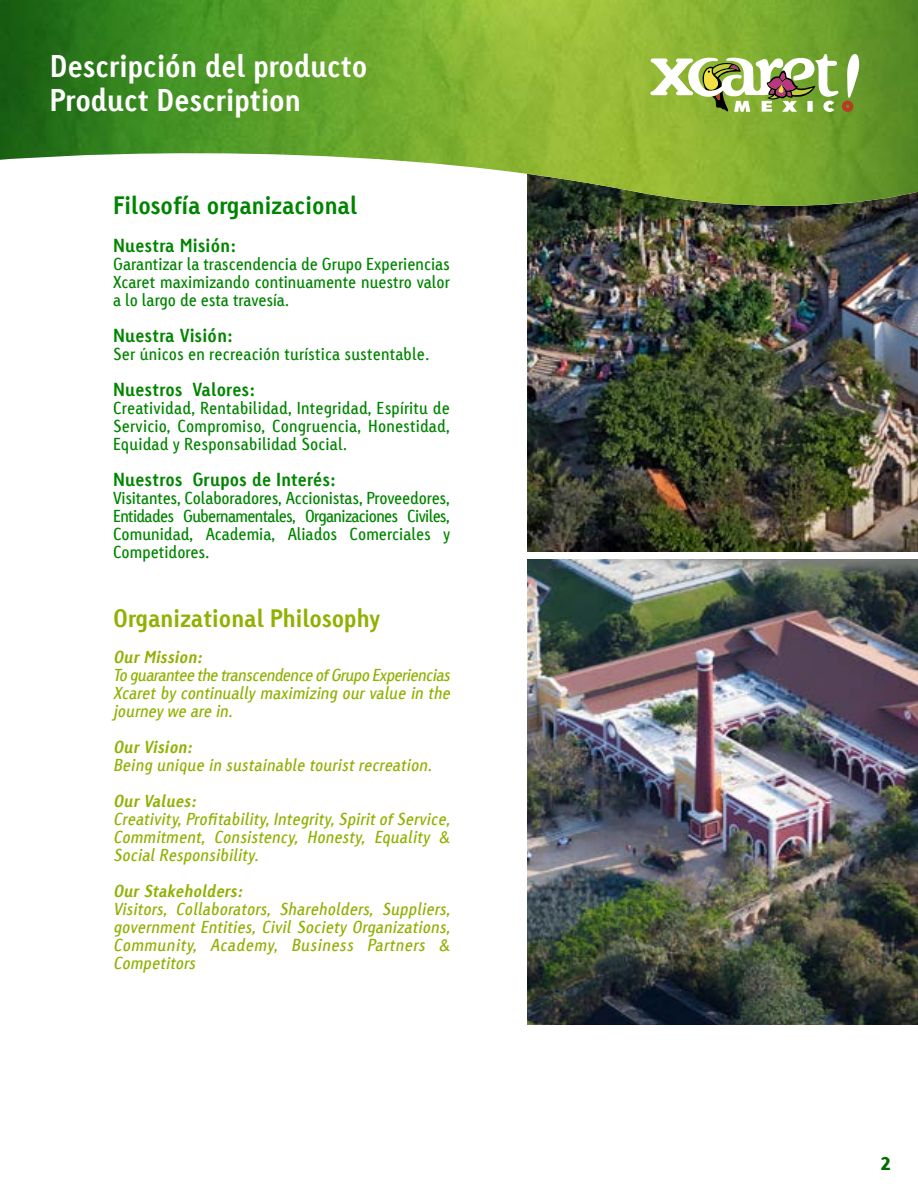
<style>
.page{position:relative;width:918px;height:1188px;background:#fff}
.page>*{position:absolute;margin:0;border:0;box-sizing:border-box;transform-origin:0 0}
.t1{font:30px/33.9px "Linotype Tetria Bold 2";color:#fff}
.t2{font:24px "Linotype Tetria Bold 2";color:#90b100}
.t3{font:24px "Linotype Tetria Bold 2";color:#008500}
.t4{font:700 24px "Linotype Tetria";color:#006d00}
.t5{font:18px "Linotype Tetria Bold 2";letter-spacing:.01em;color:#008500}
.t6{font:16.5px/18px "Linotype Tetria";color:#008500;text-align:justify}
.t7{font:italic 16.5px/18px "Linotype Tetria";color:#90b100;text-align:justify}
.t8{font:italic 16.5px "Linotype Tetria Regular 2";color:#90b100}
.t9{font:italic 16.5px "Linotype Tetria Bold 2";color:#90b100}
</style>
<div class="page">
<img style="left:527px;top:224px;width:391px;height:327px">
<img style="left:527px;top:559px;width:391px;height:466px">
<img style="left:527px;top:208px;width:391px;height:16px">
<img style="left:0;top:0;width:918px;height:208px">
<svg style="left:650px;top:54px;width:209px;height:58px"></svg>
<h1 class="t1" style="left:50px;top:49px;width:319px">Descripción del producto<br>Product Description</h1>
<h2 class="t3" style="left:113px;top:191px;width:246px">Filosofía organizacional</h2>
<p class="t5" style="left:113px;top:234px;width:125px">Nuestra Misión:</p>
<p class="t6" style="left:113px;top:255px;width:338px">Garantizar la trascendencia de Grupo Experiencias Xcaret maximizando continuamente nuestro valor a lo largo de esta travesía.</p>
<p class="t5" style="left:113px;top:324px;width:122px">Nuestra Visión:</p>
<p class="t6" style="left:113px;top:345px;width:318px">Ser únicos en recreación turística sustentable.</p>
<p class="t5" style="left:113px;top:378px;width:144px">Nuestros Valores:</p>
<p class="t6" style="left:113px;top:399px;width:338px">Creatividad, Rentabilidad, Integridad, Espíritu de Servicio, Compromiso, Congruencia, Honestidad, Equidad y Responsabilidad Social.</p>
<p class="t5" style="left:113px;top:468px;width:225px">Nuestros Grupos de Interés:</p>
<p class="t6" style="left:113px;top:489px;width:338px">Visitantes, Colaboradores, Accionistas, Proveedores, Entidades Gubernamentales, Organizaciones Civiles, Comunidad, Academia, Aliados Comerciales y Competidores.</p>
<h2 class="t2" style="left:113px;top:603px;width:268px">Organizational Philosophy</h2>
<p class="t9" style="left:113px;top:647px;width:94px">Our Mission:</p>
<p class="t7" style="left:113px;top:666px;width:342px">To guarantee the transcendence ofGrupo Experiencias Xcaret by continually maximizing our value in the journey we are in.</p>
<p class="t9" style="left:113px;top:737px;width:84px">Our Vision:</p>
<p class="t7" style="left:113px;top:756px;width:324px">Being unique in sustainable touristrecreation.</p>
<p class="t9" style="left:113px;top:791px;width:88px">Our Values:</p>
<p class="t8" style="left:113px;top:809px;width:342px">Creativity,Profitability,Integrity,SpiritofService,</p>
<p class="t7" style="left:113px;top:828px;width:342px">Commitment, Consistency, Honesty, Equality &amp;<br>SocialResponsibility.</p>
<p class="t9" style="left:113px;top:881px;width:134px">Our Stakeholders:</p>
<p class="t7" style="left:113px;top:900px;width:342px">Visitors, Collaborators, Shareholders, Suppliers, government Entities, Civil Society Organizations, Community, Academy, Business Partners &amp; Competitors</p>
<h2 class="t4" style="left:880px;top:1146px;width:13px">2</h2>
</div>
